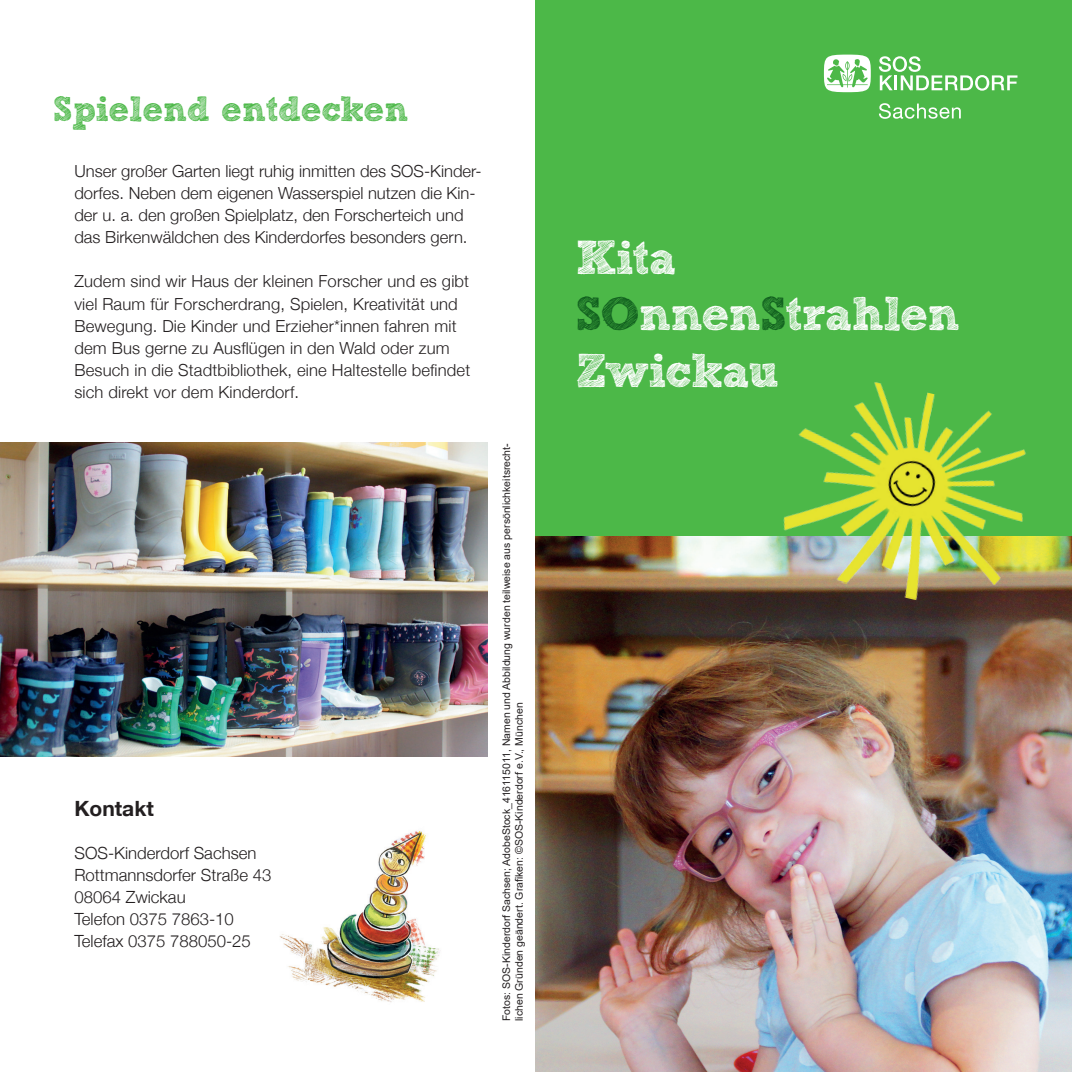
<style>
.page{position:relative;width:1072px;height:1072px;background:#fff}
.page>*{position:absolute;margin:0;border:0;box-sizing:border-box;transform-origin:0 0}
.t1{font:700 47.25px/56.7px "Sketch Block";letter-spacing:-.025em;color:#fff}
.t2{font:700 35px "Sketch Block";letter-spacing:-.01em;color:#4cb848}
.t3{font:700 21px "Helvetica Neue LT";color:#231f20}
.t4{font:300 16.8px/22.1px "Helvetica Neue LT";color:#231f20}
.t5{font:300 16.62px/22.1px "Helvetica Neue LT";letter-spacing:.01em;color:#231f20}
.t6{font:10.5px/12.6px "Arial";color:#231f20}
.s1{color:#105f1e}
</style>
<div class="page">
<div style="left:536px;top:0;width:535px;height:540px;background:#4cb848"></div>
<svg style="left:879px;top:103px;width:81px;height:16px"></svg>
<svg style="left:879px;top:56px;width:138px;height:35px"></svg>
<svg style="left:824px;top:55px;width:46px;height:37px"></svg>
<img style="left:536px;top:536px;width:535px;height:535px">
<img style="left:754px;top:382px;width:311px;height:242px">
<img style="left:279px;top:831px;width:161px;height:171px">
<img style="left:0;top:442px;width:487px;height:314px">
<h2 class="t2" style="left:53px;top:87px;width:357px">Spielend entdecken</h2>
<p class="t5" style="left:74px;top:160px;width:409px">Unser großer Garten liegt ruhig inmitten des SOS-Kinder&shy;dorfes. Neben dem eigenen Wasserspiel nutzen die Kin&shy;der u. a. den großen Spielplatz, den Forscherteich und das Birkenwäldchen des Kinderdorfes besonders gern.</p>
<p class="t5" style="left:74px;top:270px;width:397px">Zudem sind wir Haus der kleinen Forscher und es gibt viel Raum für Forscherdrang, Spielen, Kreativität und Bewegung. Die Kinder und Erzieher*innen fahren mit dem Bus gerne zu Ausflügen in den Wald oder zum Besuch in die Stadtbibliothek, eine Haltestelle befindet sich direkt vor dem Kinderdorf.</p>
<p class="t3" style="left:74px;top:795px;width:81px">Kontakt</p>
<p class="t4" style="left:74px;top:841px;width:198px">SOS-Kinderdorf Sachsen<br>Rottmannsdorfer Straße 43<br>08064 Zwickau<br>Telefon 0375 7863-10<br>Telefax 0375 788050-25</p>
<p class="t6" style="left:500px;top:1021px;width:579px;rotate:-90deg">Fotos: SOS-Kinderdorf Sachsen; AdobeStock_416115011, Namen und Abbildung wurden teilweise aus persönlichkeitsrecht&shy;lichen Gründen geändert. Grafiken: ©SOS-Kinderdorf e.V., München</p>
<h1 class="t1" style="left:575px;top:229px;width:386px">Kita<br><span class="s1">SO</span>nnen<span class="s1">S</span>trahlen<br>Zwickau</h1>
</div>
